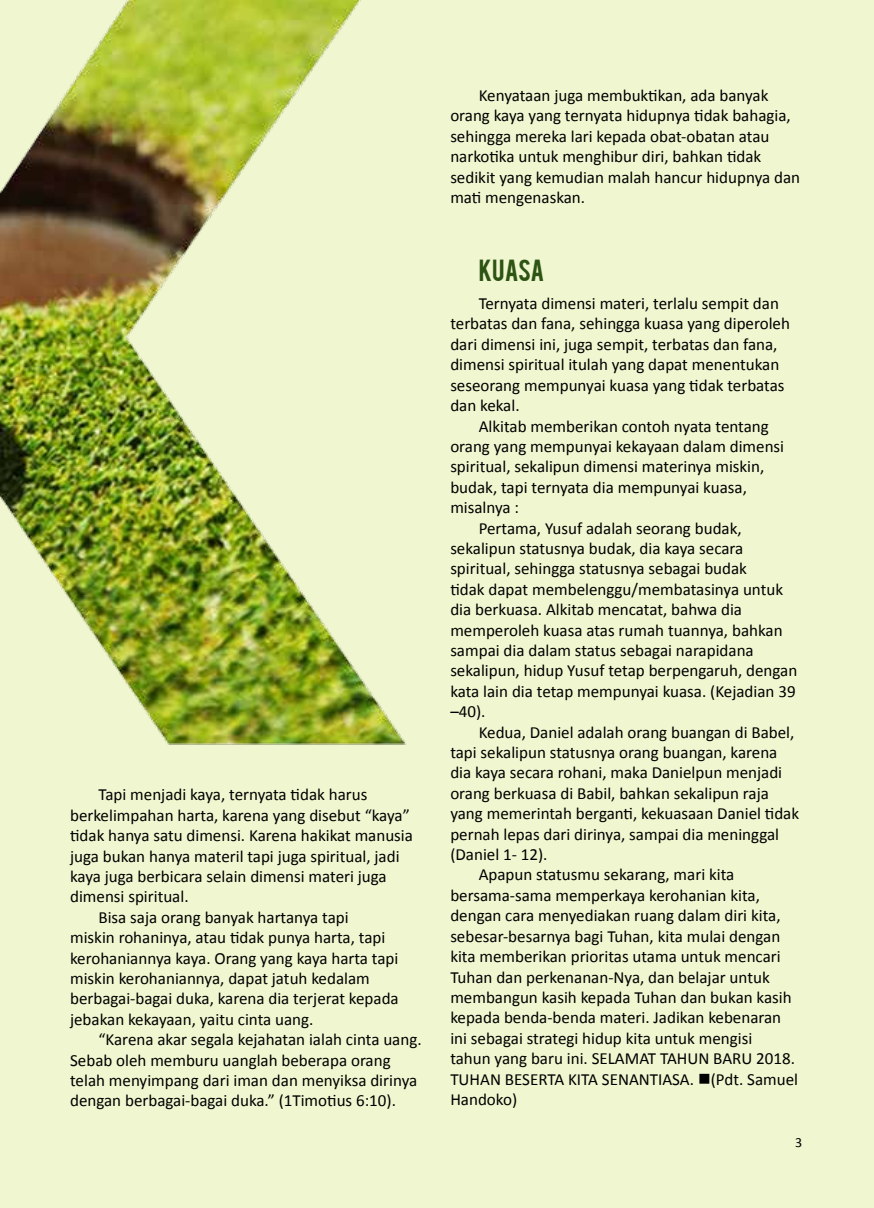
<style>
.page{position:relative;width:874px;height:1208px;background:#fff}
.page>*{position:absolute;margin:0;border:0;box-sizing:border-box;transform-origin:0 0}
.t1{font:24px "Bebas";letter-spacing:-.005em;color:#2d5413}
.t2{font:17px/20.4px "Calibri";color:#000}
.t3{font:14px "Calibri";color:#000}
</style>
<div class="page">
<div style="left:0;top:0;width:873px;height:1208px;background:#f0f6cf"></div>
<img style="left:0;top:0;width:428px;height:772px">
<p class="t2" style="left:98px;top:784px;width:270px">Tapi menjadi kaya, ternyata tidak harus</p>
<p class="t2" style="left:70px;top:805px;width:341px">berkelimpahan harta, karena yang disebut “kaya”</p>
<p class="t2" style="left:70px;top:825px;width:344px">tidak hanya satu dimensi. Karena hakikat manusia</p>
<p class="t2" style="left:70px;top:846px;width:331px">juga bukan hanya materil tapi juga spiritual, jadi</p>
<p class="t2" style="left:70px;top:866px;width:318px">kaya juga berbicara selain dimensi materi juga</p>
<p class="t2" style="left:70px;top:886px;width:120px">dimensi spiritual.</p>
<p class="t2" style="left:98px;top:907px;width:252px">Bisa saja orang banyak hartanya tapi</p>
<p class="t2" style="left:70px;top:927px;width:316px">miskin rohaninya, atau tidak punya harta, tapi</p>
<p class="t2" style="left:70px;top:948px;width:329px">kerohaniannya kaya. Orang yang kaya harta tapi</p>
<p class="t2" style="left:70px;top:968px;width:301px">miskin kerohaniannya, dapat jatuh kedalam</p>
<p class="t2" style="left:70px;top:988px;width:330px">berbagai-bagai duka, karena dia terjerat kepada</p>
<p class="t2" style="left:70px;top:1009px;width:245px">jebakan kekayaan, yaitu cinta uang.</p>
<p class="t2" style="left:98px;top:1029px;width:324px">“Karena akar segala kejahatan ialah cinta uang.</p>
<p class="t2" style="left:70px;top:1050px;width:322px">Sebab oleh memburu uanglah beberapa orang</p>
<p class="t2" style="left:70px;top:1070px;width:348px">telah menyimpang dari iman dan menyiksa dirinya</p>
<p class="t2" style="left:70px;top:1090px;width:327px">dengan berbagai-bagai duka.” (1Timotius 6:10).</p>
<p class="t2" style="left:450px;top:85px;width:351px;text-indent:28px">Kenyataan juga membuktikan, ada banyak orang kaya yang ternyata hidupnya tidak bahagia, sehingga mereka lari kepada obat-obatan atau narkotika untuk menghibur diri, bahkan tidak sedikit yang kemudian malah hancur hidupnya dan mati mengenaskan.</p>
<h1 class="t1" style="left:478px;top:253px;width:67px">KUASA</h1>
<p class="t2" style="left:450px;top:293px;width:341px;text-indent:28px">Ternyata dimensi materi, terlalu sempit dan terbatas dan fana, sehingga kuasa yang diperoleh dari dimensi ini, juga sempit, terbatas dan fana, dimensi spiritual itulah yang dapat menentukan seseorang mempunyai kuasa yang tidak terbatas dan kekal.</p>
<p class="t2" style="left:478px;top:416px;width:291px">Alkitab memberikan contoh nyata tentang</p>
<p class="t2" style="left:450px;top:436px;width:335px">orang yang mempunyai kekayaan dalam dimensi</p>
<p class="t2" style="left:450px;top:456px;width:315px">spiritual, sekalipun dimensi materinya miskin,</p>
<p class="t2" style="left:450px;top:477px;width:298px">budak, tapi ternyata dia mempunyai kuasa,</p>
<p class="t2" style="left:450px;top:497px;width:70px">misalnya :</p>
<p class="t2" style="left:478px;top:518px;width:264px">Pertama, Yusuf adalah seorang budak,</p>
<p class="t2" style="left:450px;top:538px;width:294px">sekalipun statusnya budak, dia kaya secara</p>
<p class="t2" style="left:450px;top:558px;width:298px">spiritual, sehingga statusnya sebagai budak</p>
<p class="t2" style="left:450px;top:579px;width:334px">tidak dapat membelenggu/membatasinya untuk</p>
<p class="t2" style="left:450px;top:599px;width:293px">dia berkuasa. Alkitab mencatat, bahwa dia</p>
<p class="t2" style="left:450px;top:620px;width:333px">memperoleh kuasa atas rumah tuannya, bahkan</p>
<p class="t2" style="left:450px;top:640px;width:305px">sampai dia dalam status sebagai narapidana</p>
<p class="t2" style="left:450px;top:660px;width:348px">sekalipun, hidup Yusuf tetap berpengaruh, dengan</p>
<p class="t2" style="left:450px;top:681px;width:346px">kata lain dia tetap mempunyai kuasa. (Kejadian 39</p>
<p class="t2" style="left:450px;top:701px;width:37px">–40).</p>
<p class="t2" style="left:478px;top:722px;width:317px">Kedua, Daniel adalah orang buangan di Babel,</p>
<p class="t2" style="left:450px;top:742px;width:328px">tapi sekalipun statusnya orang buangan, karena</p>
<p class="t2" style="left:450px;top:762px;width:333px">dia kaya secara rohani, maka Danielpun menjadi</p>
<p class="t2" style="left:450px;top:783px;width:320px">orang berkuasa di Babil, bahkan sekalipun raja</p>
<p class="t2" style="left:450px;top:803px;width:350px">yang memerintah berganti, kekuasaan Daniel tidak</p>
<p class="t2" style="left:450px;top:824px;width:330px">pernah lepas dari dirinya, sampai dia meninggal</p>
<p class="t2" style="left:450px;top:844px;width:99px">(Daniel 1- 12).</p>
<p class="t2" style="left:478px;top:864px;width:257px">Apapun statusmu sekarang, mari kita</p>
<p class="t2" style="left:450px;top:885px;width:311px">bersama-sama memperkaya kerohanian kita,</p>
<p class="t2" style="left:450px;top:905px;width:331px">dengan cara menyediakan ruang dalam diri kita,</p>
<p class="t2" style="left:450px;top:926px;width:331px">sebesar-besarnya bagi Tuhan, kita mulai dengan</p>
<p class="t2" style="left:450px;top:946px;width:331px">kita memberikan prioritas utama untuk mencari</p>
<p class="t2" style="left:450px;top:966px;width:321px">Tuhan dan perkenanan-Nya, dan belajar untuk</p>
<p class="t2" style="left:450px;top:987px;width:342px">membangun kasih kepada Tuhan dan bukan kasih</p>
<p class="t2" style="left:450px;top:1007px;width:332px">kepada benda-benda materi. Jadikan kebenaran</p>
<p class="t2" style="left:450px;top:1028px;width:303px">ini sebagai strategi hidup kita untuk mengisi</p>
<p class="t2" style="left:450px;top:1048px;width:346px">tahun yang baru ini. SELAMAT TAHUN BARU 2018.</p>
<p class="t2" style="left:450px;top:1068px;width:349px">TUHAN BESERTA KITA SENANTIASA. ■(Pdt. Samuel</p>
<p class="t2" style="left:450px;top:1089px;width:68px">Handoko)</p>
<p class="t3" style="left:794px;top:1133px;width:9px">3</p>
</div>
